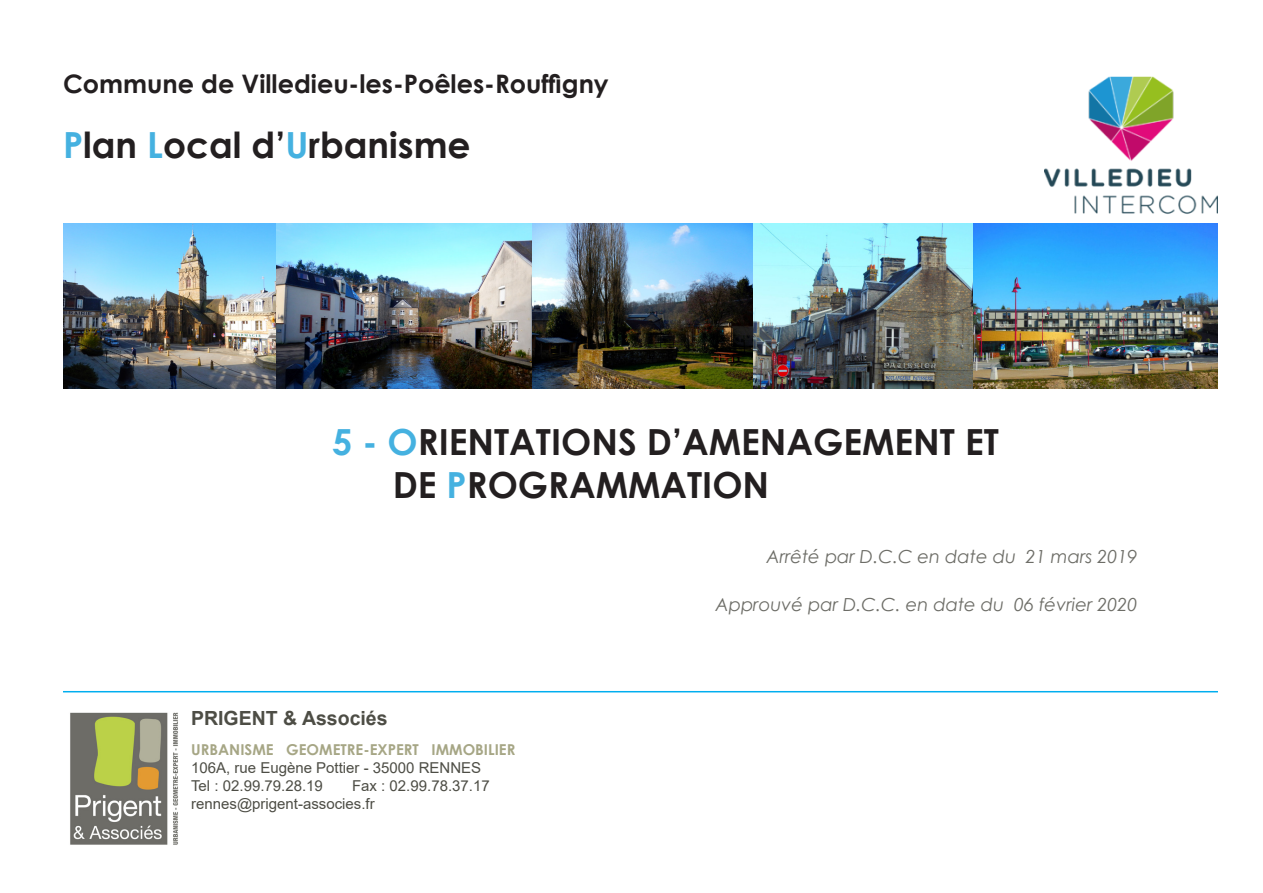
<style>
.page{position:relative;width:1263px;height:893px;background:#fff}
.page>*{position:absolute;margin:0;border:0;box-sizing:border-box;transform-origin:0 0}
.t1{font:700 36px "Century Gothic";color:#231f20}
.t2{font:700 25.5px "Century Gothic";color:#231f20}
.t3{font:700 19.5px "Arial";color:#4d4d45}
.t4{font:italic 18px "Century Gothic";color:#6d6d67}
.t5{font:15px "Arial";color:#4d4d45}
.t6{font:700 15px "Century Gothic";color:#a6a685}
.s1{color:#45b1e0}
</style>
<div class="page">
<hr style="left:63px;top:691px;width:1155px;height:1px;background:#00aeef">
<img style="left:70px;top:712px;width:108px;height:133px">
<img style="left:1044px;top:76px;width:174px;height:138px">
<img style="left:63px;top:224px;width:1155px;height:165px">
<p class="t2" style="left:63px;top:64px;width:547px">Commune de Villedieu-les-Poêles-Rouffigny</p>
<p class="t1" style="left:63px;top:117px;width:409px"><span class="s1">P</span>lan <span class="s1">L</span>ocal d’<span class="s1">U</span>rbanisme</p>
<p class="t1" style="left:332px;top:415px;width:668px"><span class="s1">5 - O</span>RIENTATIONS D’AMENAGEMENT ET</p>
<p class="t1" style="left:393px;top:458px;width:378px">DE <span class="s1">P</span>ROGRAMMATION</p>
<p class="t3" style="left:191px;top:705px;width:198px">PRIGENT &amp; Associés</p>
<p class="t6" style="left:191px;top:738px;width:326px">URBANISME GEOMETRE-EXPERT IMMOBILIER</p>
<p class="t5" style="left:191px;top:758px;width:292px">106A, rue Eugène Pottier - 35000 RENNES</p>
<p class="t5" style="left:191px;top:776px;width:133px">Tel : 02.99.79.28.19</p>
<p class="t5" style="left:352px;top:776px;width:139px">Fax : 02.99.78.37.17</p>
<p class="t5" style="left:191px;top:794px;width:185px">rennes@prigent-associes.fr</p>
<p class="t4" style="left:766px;top:544px;width:372px">Arrêté par D.C.C en date du 21 mars 2019</p>
<p class="t4" style="left:715px;top:592px;width:423px">Approuvé par D.C.C. en date du 06 février 2020</p>
</div>
